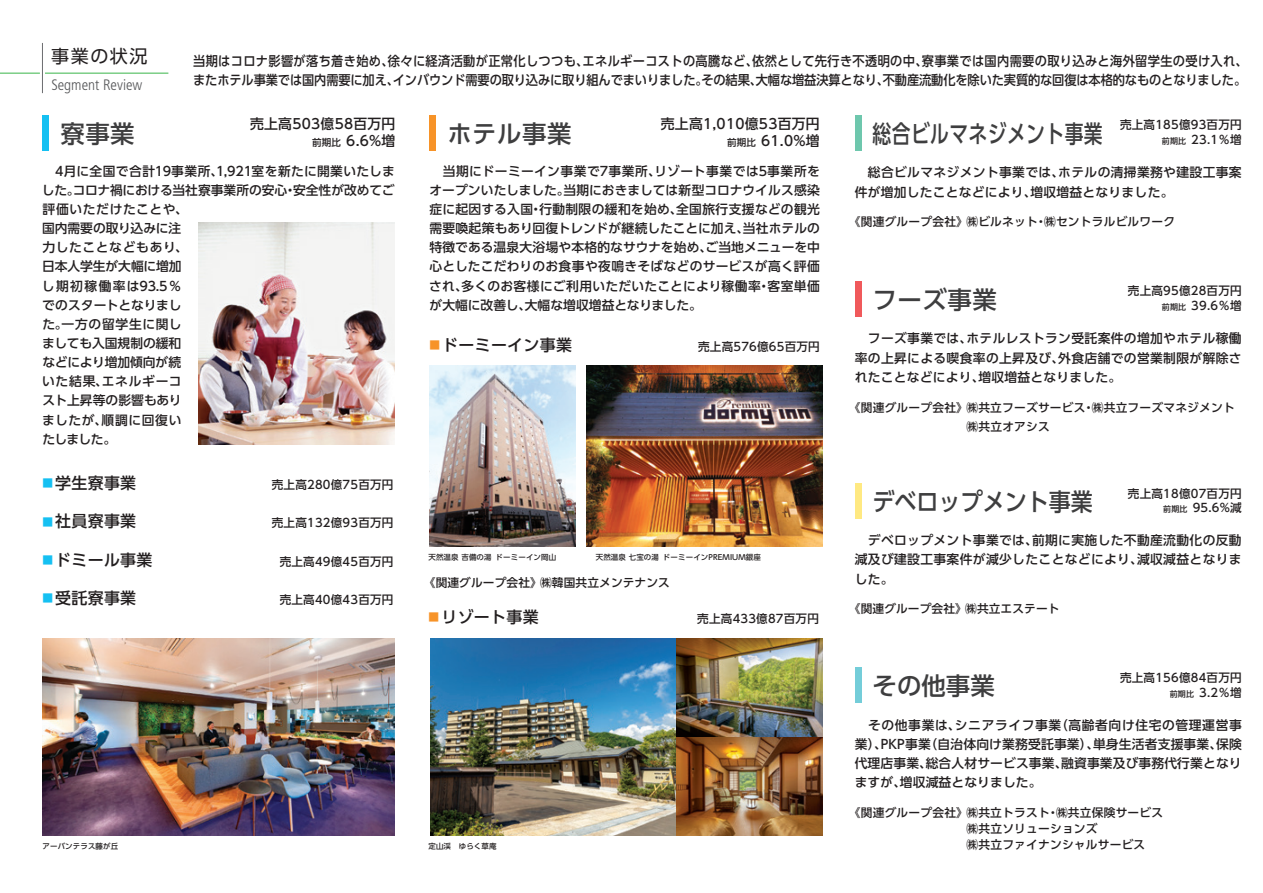
<style>
.page{position:relative;width:1263px;height:893px;background:#fff}
.page>*{position:absolute;margin:0;border:0;box-sizing:border-box;transform-origin:0 0}
.t1{font:500 24.45px "UD Shin Go Pro";letter-spacing:.02em;color:#3e3e3f}
.t2{font:500 24.45px "UD Shin Go Pro";letter-spacing:.02em;color:#3e3e3f;scale:.77 1}
.t3{font:500 24.45px "UD Shin Go Pro";color:#3e3e3f;scale:.9 1}
.t4{font:18.15px "UD Shin Go Pro";letter-spacing:.08em;color:#231f20}
.t5{font:500 15.9px "UD Shin Go Pro";letter-spacing:.02em;color:#231f20}
.t6{font:300 condensed 15.15px "Frutiger LT Std";color:#57585a}
.t7{font:500 13.8px/17px "UD Shin Go Pro";letter-spacing:.02em;color:#231f20;text-align:right}
.t8{font:500 13.35px/19.2px "UD Shin Go Pro";letter-spacing:-.01em;color:#231f20;scale:.92 1}
.t9{font:500 12.75px/19.2px "UD Shin Go Pro";letter-spacing:.02em;color:#231f20;text-align:justify}
.t10{font:500 12.75px/19.2px "UD Shin Go Pro";color:#231f20}
.t11{font:500 11.7px/15.9px "UD Shin Go Pro";letter-spacing:.02em;color:#231f20}
.t12{font:500 11.55px/14.9px "UD Shin Go Pro";letter-spacing:.02em;color:#231f20;text-align:right}
.t13{font:500 7.5px "UD Shin Go Pro";letter-spacing:.02em;color:#231f20}
.s1{font-size:9.6px}
.s2{font-size:10.65px;color:#15c0f2}
.s3{font-size:10.65px;color:#f79328}
.s4{font-size:7.95px}
</style>
<div class="page">
<hr style="left:42px;top:43px;width:1px;height:50px;background:#6c6d70">
<hr style="left:0;top:73px;width:40px;height:1px;background:#3ab54a">
<hr style="left:45px;top:73px;width:123px;height:1px;background:#3ab54a">
<div style="left:43px;top:115px;width:6px;height:35px;background:#15c0f2"></div>
<div style="left:429px;top:115px;width:7px;height:35px;background:#f79328"></div>
<img style="left:42px;top:638px;width:352px;height:198px">
<img style="left:429px;top:365px;width:146px;height:181px">
<img style="left:587px;top:365px;width:235px;height:181px">
<div style="left:855px;top:115px;width:6px;height:35px;background:#6ec7ad"></div>
<div style="left:855px;top:281px;width:6px;height:36px;background:#f0595b"></div>
<div style="left:855px;top:483px;width:6px;height:36px;background:#ffe982"></div>
<div style="left:855px;top:667px;width:6px;height:36px;background:#74cdd9"></div>
<img style="left:675px;top:737px;width:148px;height:99px">
<img style="left:675px;top:638px;width:148px;height:99px">
<img style="left:430px;top:638px;width:245px;height:198px">
<img style="left:198px;top:222px;width:197px;height:222px">
<h2 class="t4" style="left:51px;top:41px;width:98px">事業の状況</h2>
<p class="t6" style="left:51px;top:76px;width:92px">Segment Review</p>
<p class="t8" style="left:193px;top:51px;width:1148px">当期はコロナ影響が落ち着き始め、徐々に経済活動が正常化しつつも、エネルギーコストの高騰など、依然として先行き不透明の中、寮事業では国内需要の取り込みと海外留学生の受け入れ、またホテル事業では国内需要に加え、インバウンド需要の取り込みに取り組んでまいりました。その結果、大幅な増益決算となり、不動産流動化を除いた実質的な回復は本格的なものとなりました。</p>
<p class="t7" style="left:250px;top:115px;width:147px">売上高503億58百万円<span class="s1">前期比</span> 6.6%増</p>
<p class="t7" style="left:661px;top:115px;width:160px">売上高1,010億53百万円<span class="s1">前期比</span> 61.0%増</p>
<p class="t10" style="left:42px;top:161px;width:354px">　4月に全国で合計19事業所、1,921室を新たに開業いたしました。コロナ禍における当社寮事業所の安心・安全性が改めてご評価いただけたことや、<br>国内需要の取り込みに注<br>力したことなどもあり、<br>日本人学生が大幅に増加<br>し期初稼働率は93.5％<br>でのスタートとなりまし<br>た。一方の留学生に関し<br>ましても入国規制の緩和<br>などにより増加傾向が続<br>いた結果、エネルギーコ<br>スト上昇等の影響もあり<br>ましたが、順調に回復い<br>たしました。</p>
<p class="t5" style="left:42px;top:470px;width:95px"><span class="s2">■</span> 学生寮事業</p>
<p class="t12" style="left:272px;top:477px;width:123px">売上高280億75百万円</p>
<p class="t5" style="left:42px;top:508px;width:95px"><span class="s2">■</span> 社員寮事業</p>
<p class="t12" style="left:272px;top:515px;width:123px">売上高132億93百万円</p>
<p class="t5" style="left:42px;top:547px;width:112px"><span class="s2">■</span> ドミール事業</p>
<p class="t12" style="left:280px;top:553px;width:115px">売上高49億45百万円</p>
<p class="t5" style="left:42px;top:585px;width:95px"><span class="s2">■</span> 受託寮事業</p>
<p class="t12" style="left:280px;top:592px;width:115px">売上高40億43百万円</p>
<p class="t5" style="left:429px;top:604px;width:112px"><span class="s3">■</span> リゾート事業</p>
<p class="t12" style="left:697px;top:611px;width:123px">売上高433億87百万円</p>
<h1 class="t1" style="left:60px;top:114px;width:76px">寮事業</h1>
<h1 class="t1" style="left:447px;top:114px;width:126px">ホテル事業</h1>
<p class="t9" style="left:429px;top:161px;width:392px">　当期にドーミーイン事業で7事業所、リゾート事業では5事業所をオープンいたしました。当期におきましては新型コロナウイルス感染症に起因する入国・行動制限の緩和を始め、全国旅行支援などの観光需要喚起策もあり回復トレンドが継続したことに加え、当社ホテルの特徴である温泉大浴場や本格的なサウナを始め、ご当地メニューを中心としたこだわりのお食事や夜鳴きそばなどのサービスが高く評価され、多くのお客様にご利用いただいたことにより稼働率・客室単価が大幅に改善し、大幅な増収増益となりました。</p>
<p class="t5" style="left:429px;top:332px;width:144px"><span class="s3">■</span> ドーミーイン事業</p>
<p class="t12" style="left:698px;top:339px;width:123px">売上高576億65百万円</p>
<p class="t13" style="left:428px;top:551px;width:129px">天然温泉 吉備の湯 ドーミーイン岡山</p>
<p class="t13" style="left:596px;top:551px;width:167px">天然温泉 七宝の湯 ドーミーインPREMIUM銀座</p>
<p class="t11" style="left:424px;top:574px;width:248px">《関連グループ会社》㈱韓国共立メンテナンス</p>
<p class="t13" style="left:43px;top:840px;width:77px">アーバンテラス藤が丘</p>
<p class="t13" style="left:428px;top:840px;width:70px">定山渓　ゆらく草庵</p>
<h1 class="t2" style="left:873px;top:114px;width:300px">総合ビルマネジメント事業</h1>
<p class="t12" style="left:1120px;top:117px;width:123px">売上高185億93百万円</p>
<p class="t12" style="left:1162px;top:132px;width:81px"><span class="s4">前期比</span> 23.1％増</p>
<p class="t9" style="left:855px;top:163px;width:388px">　総合ビルマネジメント事業では、ホテルの清掃業務や建設工事案件が増加したことなどにより、増収増益となりました。</p>
<p class="t11" style="left:849px;top:214px;width:328px">《関連グループ会社》㈱ビルネット・㈱セントラルビルワーク</p>
<h1 class="t1" style="left:873px;top:280px;width:126px">フーズ事業</h1>
<p class="t12" style="left:1128px;top:283px;width:115px">売上高95億28百万円</p>
<p class="t12" style="left:1162px;top:297px;width:81px"><span class="s4">前期比</span> 39.6％増</p>
<p class="t9" style="left:855px;top:329px;width:388px">　フーズ事業では、ホテルレストラン受託案件の増加やホテル稼働率の上昇による喫食率の上昇及び、外食店舗での営業制限が解除されたことなどにより、増収増益となりました。</p>
<p class="t11" style="left:966px;top:397px;width:270px;line-height:19.2px;text-indent:-118px">《関連グループ会社》㈱共立フーズサービス・㈱共立フーズマネジメント㈱共立オアシス</p>
<p class="t12" style="left:1128px;top:485px;width:115px">売上高18億07百万円<span class="s4">前期比</span> 95.6%減</p>
<p class="t9" style="left:855px;top:530px;width:388px">　デベロップメント事業では、前期に実施した不動産流動化の反動減及び建設工事案件が減少したことなどにより、減収減益となりました。</p>
<p class="t11" style="left:849px;top:601px;width:212px">《関連グループ会社》㈱共立エステート</p>
<h1 class="t3" style="left:873px;top:482px;width:246px">デベロップメント事業</h1>
<p class="t12" style="left:1120px;top:670px;width:123px">売上高156億84百万円<span class="s4">前期比</span> 3.2％増</p>
<p class="t9" style="left:855px;top:715px;width:389px">　その他事業は、シニアライフ事業（高齢者向け住宅の管理運営事業）、PKP事業（自治体向け業務受託事業）、単身生活者支援事業、保険代理店事業、総合人材サービス事業、融資事業及び事務代行業となりますが、増収減益となりました。</p>
<p class="t11" style="left:966px;top:804px;width:198px;text-indent:-118px">《関連グループ会社》㈱共立トラスト・㈱共立保険サービス㈱共立ソリューションズ<br>㈱共立ファイナンシャルサービス</p>
<h1 class="t1" style="left:873px;top:666px;width:124px">その他事業</h1>
</div>
